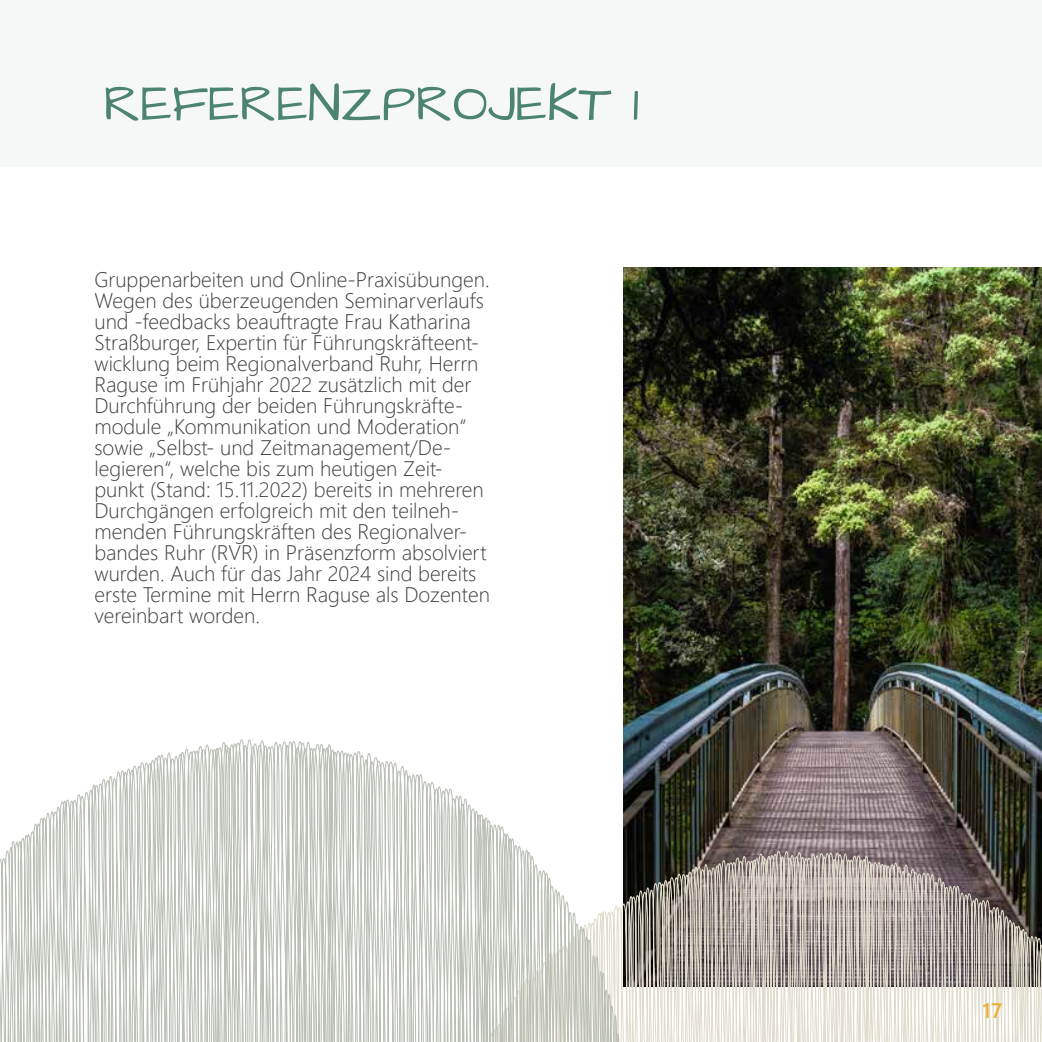
<style>
.page{position:relative;width:1042px;height:1042px;background:#fff}
.page>*{position:absolute;margin:0;border:0;box-sizing:border-box;transform-origin:0 0}
.t1{font:52.5px "Architects Daughter";color:#4c8470}
.t2{font:300 21px/21px "Segoe UI";color:#3c3c3b}
.t3{font:600 21px "Segoe UI";color:#efaf33}
</style>
<div class="page">
<img style="left:624px;top:268px;width:418px;height:582px">
<svg style="left:624px;top:850px;width:418px;height:192px;background:#afaaa3"></svg>
<svg style="left:0;top:739px;width:624px;height:303px"></svg>
<div style="left:0;top:0;width:1042px;height:166px;background:#f6f8f7"></div>
<h1 class="t1" style="left:103px;top:68px;width:537px">REFERENZPROJEKT 1</h1>
<p class="t2" style="left:94px;top:267px;width:397px">Gruppenarbeiten und Online-Praxisübungen.<br>Wegen des überzeugenden Seminarverlaufs und -feedbacks beauftragte Frau Katharina Straßburger, Expertin für Führungskräfteent&shy;wicklung beim Regionalverband Ruhr, Herrn Raguse im Frühjahr 2022 zusätzlich mit der Durchführung der beiden Führungskräfte&shy;module „Kommunikation und Moderation“ sowie „Selbst- und Zeitmanagement/De&shy;legieren“, welche bis zum heutigen Zeit&shy;punkt (Stand: 15.11.2022) bereits in mehreren Durchgängen erfolgreich mit den teilneh&shy;menden Führungskräften des Regionalver&shy;bandes Ruhr (RVR) in Präsenzform absolviert wurden. Auch für das Jahr 2024 sind bereits erste Termine mit Herrn Raguse als Dozenten vereinbart worden.</p>
<p class="t3" style="left:982px;top:990px;width:21px">17</p>
</div>
